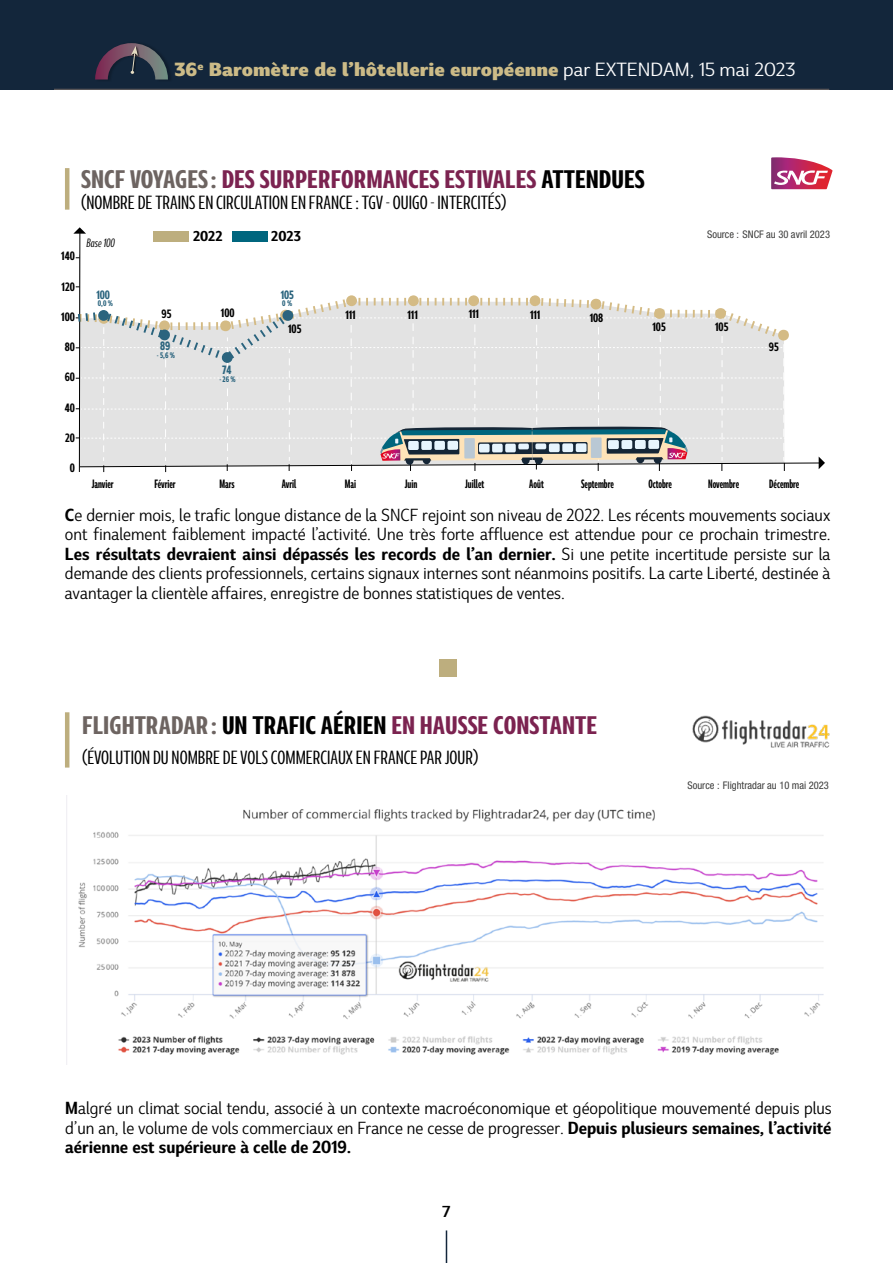
<style>
.page{position:relative;width:893px;height:1263px;background:#fff}
.page>*{position:absolute;margin:0;border:0;box-sizing:border-box;transform-origin:0 0}
.t1{font:700 condensed 24px "Marble Display";color:#7b2350}
.t2{font:condensed 18px "Marble Display";color:#000}
.t3{font:800 expanded 18px "Marble Display";color:#ccbb87}
.t4{font:expanded 16.5px/19.5px "Marble Display";color:#000;text-align:justify;scale:.9 1}
.t5{font:600 expanded 15px "Marble Display";color:#000}
.t6{font:700 13.5px "Marble Display";color:#000}
.t7{font:700 condensed 11.4px "Marble Display";color:#000;scale:.73 1}
.t8{font:700 condensed 11.4px "Marble Display";color:#000;scale:.9 1}
.t9{font:italic condensed 11.4px "Marble Display";color:#000;scale:.9 1}
.t10{font:700 condensed 11.4px "Marble Text";color:#2b647e;scale:.9 1}
.t11{font:700 condensed 11.4px "Marble Display";color:#2b647e;scale:.9 1}
.t12{font:condensed 10.5px "Helvetica Neue LT Std";color:#3c3c3b}
.t13{font:700 condensed 7.65px "Marble Text";color:#2b647e;scale:.9 1}
.t14{font:700 condensed 7.65px "Marble Display";color:#2b647e;scale:.9 1}
.s1{font-weight:400;color:#fff}
.s2{color:#6d6461}
.s3{color:#000}
.s4{font-weight:700}
</style>
<div class="page">
<div style="left:0;top:0;width:893px;height:89px;background:#13263b"></div>
<hr style="left:54px;top:89px;width:775px;height:1px;background:#6d6461">
<svg style="left:95px;top:43px;width:73px;height:37px"></svg>
<hr style="left:446px;top:1230px;width:1px;height:33px;background:#13263b">
<svg style="left:73px;top:227px;width:752px;height:246px"></svg>
<div style="left:98px;top:310px;width:11px;height:11px;background:#2b647e;border-radius:50%"></div>
<div style="left:159px;top:330px;width:11px;height:10px;background:#2b647e;border-radius:50%"></div>
<div style="left:222px;top:352px;width:11px;height:11px;background:#2b647e;border-radius:50%"></div>
<div style="left:282px;top:310px;width:11px;height:11px;background:#2b647e;border-radius:50%"></div>
<div style="left:439px;top:659px;width:17px;height:17px;background:#bdae7e"></div>
<img style="left:78px;top:809px;width:746px;height:246px">
<img style="left:692px;top:715px;width:138px;height:33px">
<svg style="left:771px;top:157px;width:62px;height:32px"></svg>
<div style="left:153px;top:231px;width:35px;height:10px;background:#bdae7e"></div>
<div style="left:233px;top:231px;width:35px;height:10px;background:#00667e"></div>
<hr style="left:65px;top:168px;width:4px;height:42px;background:#bdae7e">
<hr style="left:65px;top:712px;width:4px;height:55px;background:#bdae7e">
<p class="t3" style="left:175px;top:53px;width:622px">36<sup>e</sup> Baromètre de l’hôtellerie européenne <span class="s1">par EXTENDAM, 15 mai 2023</span></p>
<h1 class="t1" style="left:81px;top:158px;width:565px"><span class="s2">SNCF VOYAGES :</span> DES SURPERFORMANCES ESTIVALES <span class="s3">ATTENDUES</span></h1>
<p class="t2" style="left:81px;top:188px;width:427px">(NOMBRE DE TRAINS EN CIRCULATION EN FRANCE : TGV - OUIGO - INTERCITÉS)</p>
<p class="t9" style="left:87px;top:234px;width:33px">Base 100</p>
<p class="t6" style="left:193px;top:225px;width:31px">2022</p>
<p class="t6" style="left:271px;top:225px;width:31px">2023</p>
<p class="t8" style="left:61px;top:246px;width:17px">140</p>
<p class="t8" style="left:62px;top:276px;width:16px">120</p>
<p class="t8" style="left:61px;top:307px;width:17px">100</p>
<p class="t8" style="left:221px;top:303px;width:17px">100</p>
<p class="t11" style="left:96px;top:285px;width:17px">100</p>
<p class="t14" style="left:98px;top:297px;width:18px">0,0 %</p>
<p class="t8" style="left:162px;top:304px;width:13px">95</p>
<p class="t8" style="left:65px;top:337px;width:13px">80</p>
<p class="t8" style="left:65px;top:367px;width:13px">60</p>
<p class="t10" style="left:160px;top:336px;width:13px">89</p>
<p class="t13" style="left:157px;top:348px;width:22px">- 5,6 %</p>
<p class="t10" style="left:222px;top:360px;width:12px">74</p>
<p class="t13" style="left:219px;top:372px;width:20px">- 26 %</p>
<p class="t10" style="left:281px;top:284px;width:16px">105</p>
<p class="t13" style="left:282px;top:297px;width:13px">0 %</p>
<p class="t8" style="left:288px;top:319px;width:16px">105</p>
<p class="t8" style="left:345px;top:305px;width:13px">111</p>
<p class="t8" style="left:407px;top:305px;width:13px">111</p>
<p class="t8" style="left:469px;top:304px;width:13px">111</p>
<p class="t8" style="left:530px;top:305px;width:13px">111</p>
<p class="t8" style="left:590px;top:308px;width:17px">108</p>
<p class="t12" style="left:707px;top:228px;width:124px">Source : SNCF au 30 avril 2023</p>
<p class="t8" style="left:652px;top:317px;width:16px">105</p>
<p class="t8" style="left:715px;top:317px;width:16px">105</p>
<p class="t8" style="left:769px;top:337px;width:13px">95</p>
<p class="t8" style="left:65px;top:398px;width:13px">40</p>
<p class="t8" style="left:65px;top:428px;width:12px">20</p>
<p class="t8" style="left:70px;top:458px;width:7px">0</p>
<p class="t7" style="left:92px;top:474px;width:32px">Janvier</p>
<p class="t7" style="left:155px;top:474px;width:30px">Février</p>
<p class="t7" style="left:219px;top:474px;width:22px">Mars</p>
<p class="t7" style="left:282px;top:474px;width:21px">Avril</p>
<p class="t7" style="left:345px;top:474px;width:17px">Mai</p>
<p class="t7" style="left:405px;top:474px;width:18px">Juin</p>
<p class="t7" style="left:465px;top:474px;width:27px">Juillet</p>
<p class="t7" style="left:529px;top:474px;width:21px">Août</p>
<p class="t7" style="left:581px;top:474px;width:46px">Septembre</p>
<p class="t7" style="left:648px;top:474px;width:34px">Octobre</p>
<p class="t7" style="left:708px;top:474px;width:44px">Novembre</p>
<p class="t7" style="left:769px;top:474px;width:43px">Décembre</p>
<p class="t4" style="left:65px;top:504px;width:852px"><span class="s4">C</span>e dernier mois, le trafic longue distance de la SNCF rejoint son niveau de 2022. Les récents mouvements sociaux ont finalement faiblement impacté l’activité. Une très forte affluence est attendue pour ce prochain trimestre.<br><span class="s4">Les résultats devraient ainsi dépassés les records de l’an dernier.</span> Si une petite incertitude persiste sur la demande des clients professionnels, certains signaux internes sont néanmoins positifs. La carte Liberté, destinée à avantager la clientèle affaires, enregistre de bonnes statistiques de ventes.</p>
<h1 class="t1" style="left:82px;top:705px;width:516px"><span class="s2">FLIGHTRADAR :</span> <span class="s3">UN TRAFIC AÉRIEN</span> EN HAUSSE CONSTANTE</h1>
<p class="t2" style="left:82px;top:743px;width:398px">(ÉVOLUTION DU NOMBRE DE VOLS COMMERCIAUX EN FRANCE PAR JOUR)</p>
<p class="t12" style="left:687px;top:779px;width:143px">Source : Flightradar au 10 mai 2023</p>
<p class="t4" style="left:65px;top:1097px;width:853px"><span class="s4">M</span>algré un climat social tendu, associé à un contexte macroéconomique et géopolitique mouvementé depuis plus d’un an, le volume de vols commerciaux en France ne cesse de progresser. <span class="s4">Depuis plusieurs semaines, l’activité aérienne est supérieure à celle de 2019.</span></p>
<p class="t5" style="left:442px;top:1198px;width:10px">7</p>
</div>
